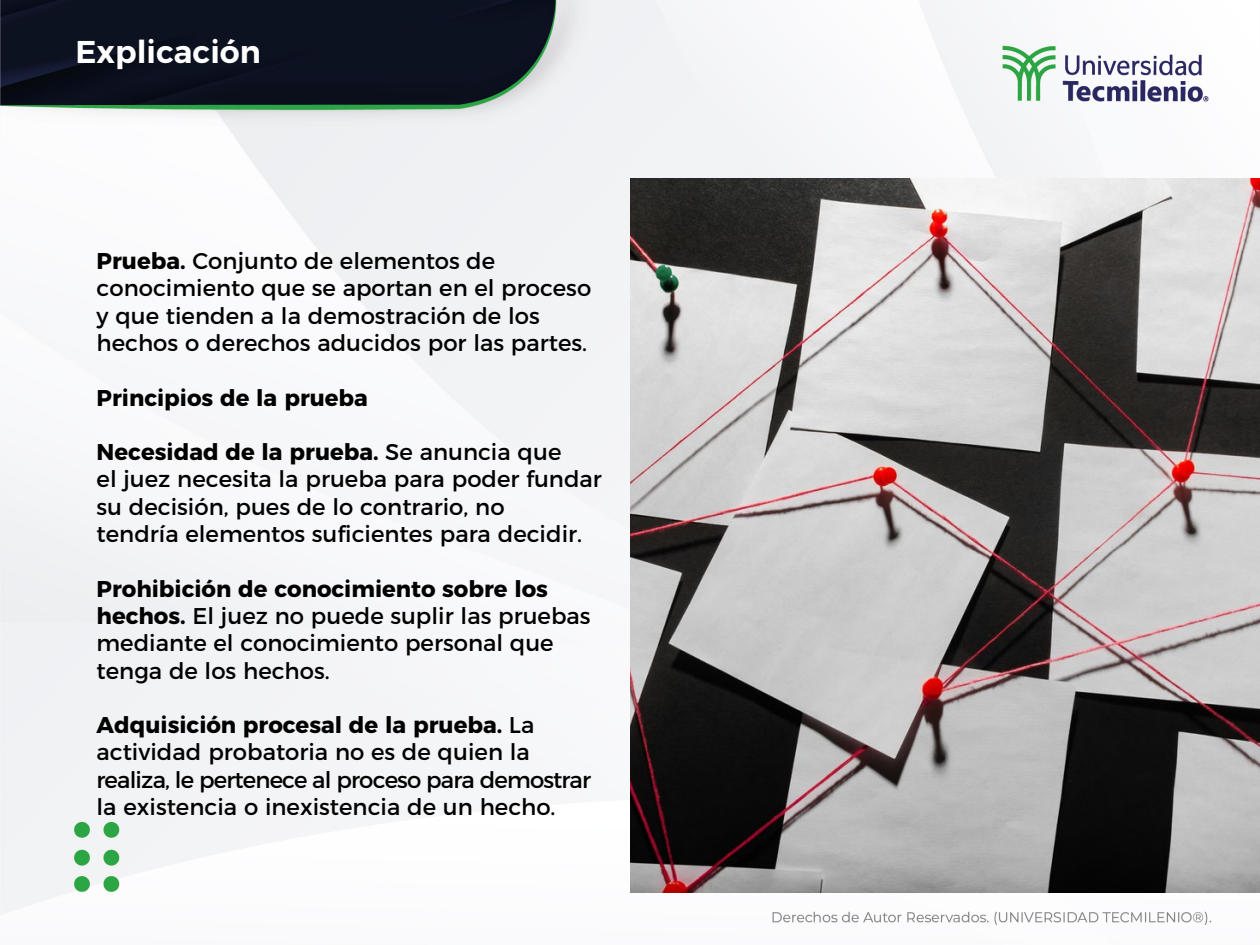
<style>
.page{position:relative;width:1260px;height:945px;background:#fff}
.page>*{position:absolute;margin:0;border:0;box-sizing:border-box;transform-origin:0 0}
.t1{font:600 31.5px "Montserrat";color:#fff}
.t2{font:22.75px/27.3px "Montserrat";color:#000}
.t3{font:700 22.75px "Montserrat";color:#000}
.s1{font-weight:700}
</style>
<div class="page">
<img style="left:0;top:0;width:1260px;height:925px">
<img style="left:630px;top:179px;width:630px;height:713px">
<h1 class="t1" style="left:76px;top:26px;width:187px">Explicación</h1>
<p class="t2" style="left:97px;top:246px;width:496px"><span class="s1">Prueba.</span> Conjunto de elementos de conocimiento que se aportan en el proceso y que tienden a la demostración de los hechos o derechos aducidos por las partes.</p>
<p class="t3" style="left:97px;top:379px;width:273px">Principios de la prueba</p>
<p class="t2" style="left:97px;top:437px;width:507px"><span class="s1">Necesidad de la prueba.</span> Se anuncia que<br>el juez necesita la prueba para poder fundar su decisión, pues de lo contrario, no<br>tendría elementos suficientes para decidir.</p>
<p class="t2" style="left:97px;top:573px;width:496px"><span class="s1">Prohibición de conocimiento sobre los hechos.</span> El juez no puede suplir las pruebas mediante el conocimiento personal que tenga de los hechos.</p>
<p class="t2" style="left:97px;top:710px;width:496px"><span class="s1">Adquisición procesal de la prueba.</span> La actividad probatoria no es de quien la realiza, le pertenece al proceso para demostrar la existencia o inexistencia de un hecho.</p>
</div>
